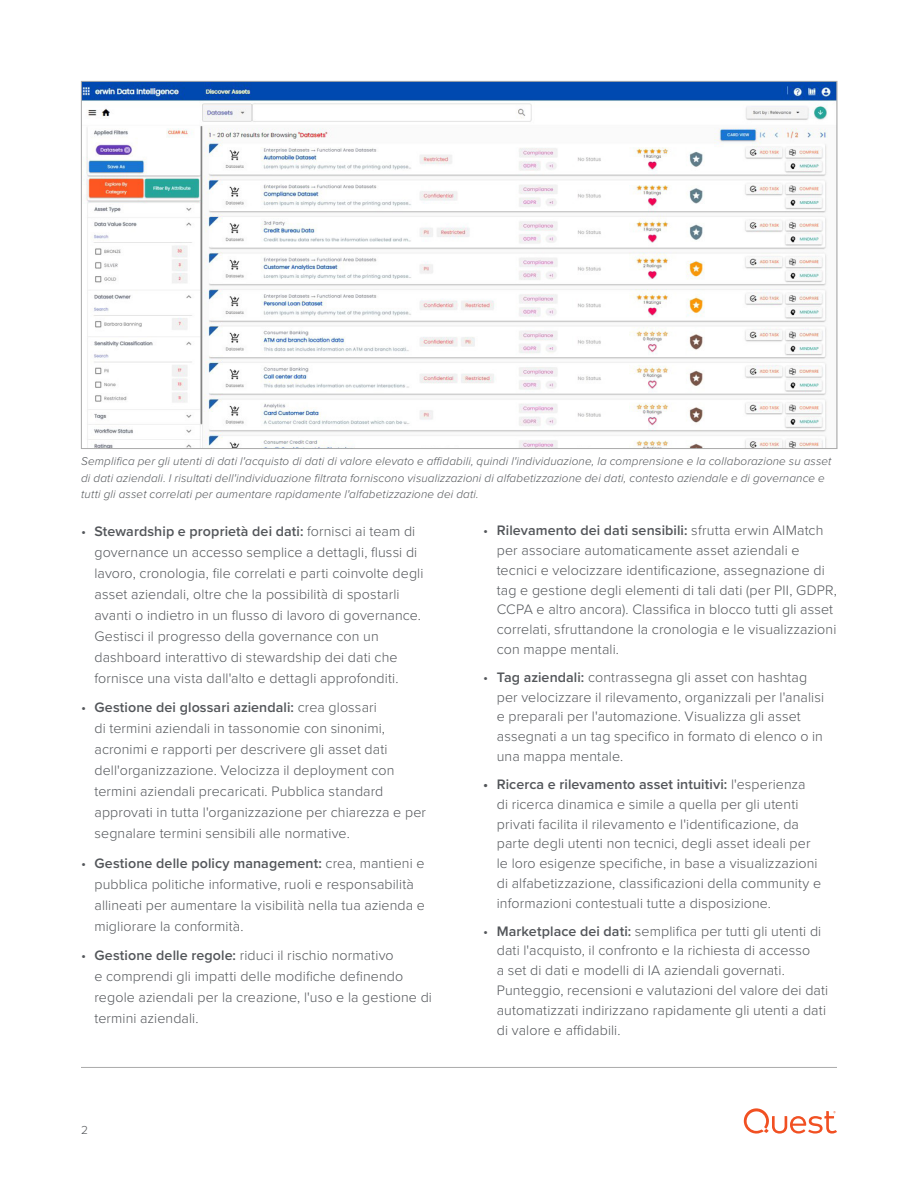
<style>
.page{position:relative;width:918px;height:1188px;background:#fff}
.page>*{position:absolute;margin:0;border:0;box-sizing:border-box;transform-origin:0 0}
.t1{font:300 14.25px/19.8px "Proxima Nova";letter-spacing:.005em;color:#53565a}
.t2{font:300 12px "Proxima Nova";color:#53565a}
.t3{font:italic 300 11.7px/16.5px "Proxima Nova";letter-spacing:.015em;color:#53565a}
.s1{font-weight:600}
</style>
<div class="page">
<svg style="left:744px;top:1108px;width:93px;height:26px"></svg>
<hr style="left:81px;top:1067px;width:756px;height:1px;background:#aaa">
<img style="left:83px;top:83px;width:752px;height:364px">
<p class="t3" style="left:81px;top:453px;width:752px">Semplifica per gli utenti di dati l'acquisto di dati di valore elevato e affidabili, quindi l'individuazione, la comprensione e la collaborazione su asset di dati aziendali. I risultati dell'individuazione filtrata forniscono visualizzazioni di alfabetizzazione dei dati, contesto aziendale e di governance e tutti gli asset correlati per aumentare rapidamente l'alfabetizzazione dei dati.</p>
<p class="t1" style="left:94px;top:521px;width:330px;line-height:21px;text-indent:-14px">• <span class="s1">Stewardship e proprietà dei dati:</span> fornisci ai team di governance un accesso semplice a dettagli, flussi di lavoro, cronologia, file correlati e parti coinvolte degli asset aziendali, oltre che la possibilità di spostarli avanti o indietro in un flusso di lavoro di governance.<br>Gestisci il progresso della governance con un dashboard interattivo di stewardship dei dati che fornisce una vista dall'alto e dettagli approfonditi.</p>
<p class="t1" style="left:94px;top:697px;width:333px;line-height:21px;text-indent:-14px">• <span class="s1">Gestione dei glossari aziendali:</span> crea glossari<br>di termini aziendali in tassonomie con sinonimi, acronimi e rapporti per descrivere gli asset dati dell'organizzazione. Velocizza il deployment con termini aziendali precaricati. Pubblica standard approvati in tutta l'organizzazione per chiarezza e per segnalare termini sensibili alle normative.</p>
<p class="t1" style="left:94px;top:852px;width:332px;line-height:21px;text-indent:-14px">• <span class="s1">Gestione delle policy management:</span> crea, mantieni e pubblica politiche informative, ruoli e responsabilità allineati per aumentare la visibilità nella tua azienda e migliorare la conformità.</p>
<p class="t1" style="left:94px;top:944px;width:339px;line-height:21px;text-indent:-14px">• <span class="s1">Gestione delle regole:</span> riduci il rischio normativo<br>e comprendi gli impatti delle modifiche definendo regole aziendali per la creazione, l'uso e la gestione di termini aziendali.</p>
<p class="t2" style="left:81px;top:1121px;width:8px">2</p>
<p class="t1" style="left:497px;top:520px;width:342px;text-indent:-14px">• <span class="s1">Rilevamento dei dati sensibili:</span> sfrutta erwin AIMatch per associare automaticamente asset aziendali e tecnici e velocizzare identificazione, assegnazione di tag e gestione degli elementi di tali dati (per PII, GDPR, CCPA e altro ancora). Classifica in blocco tutti gli asset correlati, sfruttandone la cronologia e le visualizzazioni con mappe mentali.</p>
<p class="t1" style="left:497px;top:667px;width:329px;text-indent:-14px">• <span class="s1">Tag aziendali:</span> contrassegna gli asset con hashtag per velocizzare il rilevamento, organizzali per l'analisi e preparali per l'automazione. Visualizza gli asset assegnati a un tag specifico in formato di elenco o in una mappa mentale.</p>
<p class="t1" style="left:497px;top:774px;width:326px;text-indent:-14px"><span class="s1">• Ricerca e rilevamento asset intuitivi:</span> l'esperienza<br>di ricerca dinamica e simile a quella per gli utenti privati facilita il rilevamento e l'identificazione, da parte degli utenti non tecnici, degli asset ideali per le loro esigenze specifiche, in base a visualizzazioni di alfabetizzazione, classificazioni della community e informazioni contestuali tutte a disposizione.</p>
<p class="t1" style="left:497px;top:920px;width:333px;text-indent:-14px">• <span class="s1">Marketplace dei dati:</span> semplifica per tutti gli utenti di dati l'acquisto, il confronto e la richiesta di accesso<br>a set di dati e modelli di IA aziendali governati.<br>Punteggio, recensioni e valutazioni del valore dei dati automatizzati indirizzano rapidamente gli utenti a dati di valore e affidabili.</p>
</div>
